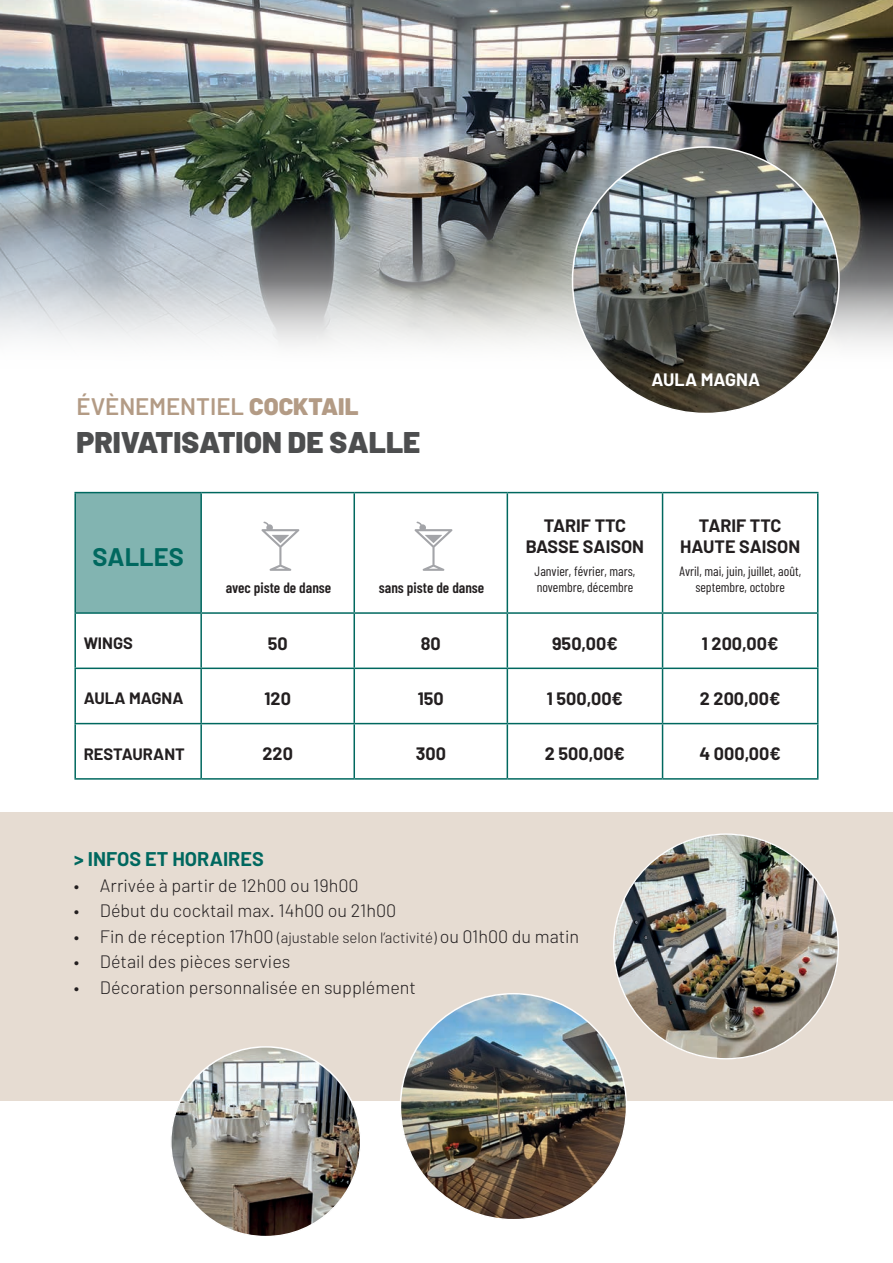
<style>
.page{position:relative;width:893px;height:1263px;background:#fff}
.page>*{position:absolute;margin:0;border:0;box-sizing:border-box;transform-origin:0 0}
.t1{font:900 30px "Barlow";color:#4d4e4f}
.t2{font:700 25.5px "Barlow";color:#00685f}
.t3{font:600 24px "Barlow";color:#b39b85}
.t4{font:700 19.8px "Barlow";color:#00685f}
.t5{font:300 18px "Barlow";color:#231f20}
.t6{font:700 18px/21.6px "Barlow";color:#231f20;text-align:center}
.t7{font:700 18px "Barlow";color:#fff}
.t8{font:700 16.5px "Barlow";color:#231f20}
.t9{font:600 15px "Barlow Condensed";color:#231f20}
.t10{font:13.5px/16.2px "Barlow Condensed";color:#231f20}
.s1{font-weight:900}
.s2{font-size:15px}
</style>
<div class="page">
<img style="left:0;top:0;width:893px;height:198px">
<svg style="left:0;top:198px;width:893px;height:148px"></svg>
<div style="left:0;top:812px;width:893px;height:288px;background:#e6dcd2"></div>
<div style="left:75px;top:493px;width:126px;height:120px;background:#82b4b1"></div>
<hr style="left:74px;top:492px;width:127px;height:1px;background:#00685f">
<hr style="left:74px;top:493px;width:2px;height:119px;background:#00685f">
<hr style="left:201px;top:492px;width:153px;height:1px;background:#00685f">
<hr style="left:200px;top:493px;width:2px;height:119px;background:#00685f">
<hr style="left:354px;top:492px;width:153px;height:1px;background:#00685f">
<hr style="left:353px;top:493px;width:2px;height:119px;background:#00685f">
<hr style="left:507px;top:492px;width:156px;height:1px;background:#00685f">
<hr style="left:507px;top:493px;width:1px;height:119px;background:#00685f">
<hr style="left:663px;top:492px;width:155px;height:1px;background:#00685f">
<hr style="left:662px;top:493px;width:1px;height:119px;background:#00685f">
<hr style="left:817px;top:493px;width:1px;height:119px;background:#00685f">
<hr style="left:74px;top:612px;width:127px;height:2px;background:#00685f">
<hr style="left:74px;top:614px;width:2px;height:53px;background:#00685f">
<hr style="left:201px;top:612px;width:153px;height:2px;background:#00685f">
<hr style="left:200px;top:614px;width:2px;height:53px;background:#00685f">
<hr style="left:354px;top:612px;width:153px;height:2px;background:#00685f">
<hr style="left:353px;top:614px;width:2px;height:53px;background:#00685f">
<hr style="left:507px;top:612px;width:156px;height:2px;background:#00685f">
<hr style="left:507px;top:614px;width:1px;height:53px;background:#00685f">
<hr style="left:663px;top:612px;width:155px;height:2px;background:#00685f">
<hr style="left:662px;top:614px;width:1px;height:53px;background:#00685f">
<hr style="left:817px;top:614px;width:1px;height:53px;background:#00685f">
<hr style="left:74px;top:667px;width:127px;height:2px;background:#00685f">
<hr style="left:74px;top:669px;width:2px;height:54px;background:#00685f">
<hr style="left:201px;top:667px;width:153px;height:2px;background:#00685f">
<hr style="left:200px;top:669px;width:2px;height:54px;background:#00685f">
<hr style="left:354px;top:667px;width:153px;height:2px;background:#00685f">
<hr style="left:353px;top:669px;width:2px;height:54px;background:#00685f">
<hr style="left:507px;top:667px;width:156px;height:2px;background:#00685f">
<hr style="left:507px;top:669px;width:1px;height:54px;background:#00685f">
<hr style="left:663px;top:667px;width:155px;height:2px;background:#00685f">
<hr style="left:662px;top:669px;width:1px;height:54px;background:#00685f">
<hr style="left:817px;top:669px;width:1px;height:54px;background:#00685f">
<hr style="left:74px;top:723px;width:127px;height:1px;background:#00685f">
<hr style="left:74px;top:724px;width:2px;height:54px;background:#00685f">
<hr style="left:201px;top:723px;width:153px;height:1px;background:#00685f">
<hr style="left:200px;top:724px;width:2px;height:54px;background:#00685f">
<hr style="left:354px;top:723px;width:153px;height:1px;background:#00685f">
<hr style="left:353px;top:724px;width:2px;height:54px;background:#00685f">
<hr style="left:507px;top:723px;width:156px;height:1px;background:#00685f">
<hr style="left:507px;top:724px;width:1px;height:54px;background:#00685f">
<hr style="left:663px;top:723px;width:155px;height:1px;background:#00685f">
<hr style="left:662px;top:724px;width:1px;height:54px;background:#00685f">
<hr style="left:817px;top:724px;width:1px;height:54px;background:#00685f">
<hr style="left:74px;top:778px;width:127px;height:2px;background:#00685f">
<hr style="left:201px;top:778px;width:153px;height:2px;background:#00685f">
<hr style="left:354px;top:778px;width:153px;height:2px;background:#00685f">
<hr style="left:507px;top:778px;width:156px;height:2px;background:#00685f">
<hr style="left:663px;top:778px;width:155px;height:2px;background:#00685f">
<svg style="left:261px;top:522px;width:38px;height:49px"></svg>
<svg style="left:414px;top:522px;width:38px;height:49px"></svg>
<img style="left:572px;top:147px;width:267px;height:266px;border-radius:133px">
<img style="left:614px;top:834px;width:224px;height:225px;border-radius:112px">
<img style="left:400px;top:994px;width:226px;height:226px;border-radius:113px">
<img style="left:171px;top:1047px;width:190px;height:189px;border-radius:95px">
<h3 class="t3" style="left:77px;top:392px;width:283px">ÉVÈNEMENTIEL <span class="s1">COCKTAIL</span></h3>
<h1 class="t1" style="left:77px;top:423px;width:345px">PRIVATISATION DE SALLE</h1>
<h2 class="t2" style="left:93px;top:540px;width:93px">SALLES</h2>
<p class="t9" style="left:226px;top:578px;width:107px">avec piste de danse</p>
<p class="t9" style="left:379px;top:578px;width:107px">sans piste de danse</p>
<p class="t7" style="left:651px;top:368px;width:110px">AULA MAGNA</p>
<p class="t6" style="left:526px;top:514px;width:120px">TARIF TTC<br>BASSE SAISON</p>
<p class="t10" style="left:535px;top:562px;width:102px">Janvier, février, mars, novembre, décembre</p>
<p class="t6" style="left:680px;top:514px;width:122px">TARIF TTC<br>HAUTE SAISON</p>
<p class="t10" style="left:679px;top:562px;width:123px;text-align:center">Avril, mai, juin, juillet, août, septembre, octobre</p>
<p class="t8" style="left:84px;top:633px;width:51px">WINGS</p>
<p class="t6" style="left:268px;top:632px;width:21px">50</p>
<p class="t6" style="left:421px;top:632px;width:21px">80</p>
<p class="t6" style="left:552px;top:632px;width:67px">950,00€</p>
<p class="t6" style="left:702px;top:632px;width:78px">1 200,00€</p>
<p class="t8" style="left:84px;top:688px;width:101px">AULA MAGNA</p>
<p class="t6" style="left:264px;top:688px;width:28px">120</p>
<p class="t6" style="left:418px;top:688px;width:28px">150</p>
<p class="t6" style="left:547px;top:688px;width:78px">1 500,00€</p>
<p class="t6" style="left:700px;top:688px;width:82px">2 200,00€</p>
<p class="t8" style="left:84px;top:743px;width:103px">RESTAURANT</p>
<p class="t6" style="left:262px;top:743px;width:32px">220</p>
<p class="t6" style="left:416px;top:743px;width:32px">300</p>
<p class="t6" style="left:545px;top:743px;width:82px">2 500,00€</p>
<p class="t6" style="left:699px;top:743px;width:83px">4 000,00€</p>
<p class="t4" style="left:74px;top:847px;width:191px">&gt; INFOS ET HORAIRES</p>
<p class="t5" style="left:74px;top:874px;width:286px">• Arrivée à partir de 12h00 ou 19h00</p>
<p class="t5" style="left:74px;top:899px;width:324px">• Début du cocktail max. 14h00 ou 21h00</p>
<p class="t5" style="left:74px;top:925px;width:507px">• Fin de réception 17h00 <span class="s2">(ajustable selon l’activité)</span> ou 01h00 du matin</p>
<p class="t5" style="left:74px;top:950px;width:218px">• Détail des pièces servies</p>
<p class="t5" style="left:74px;top:976px;width:344px">• Décoration personnalisée en supplément</p>
</div>
